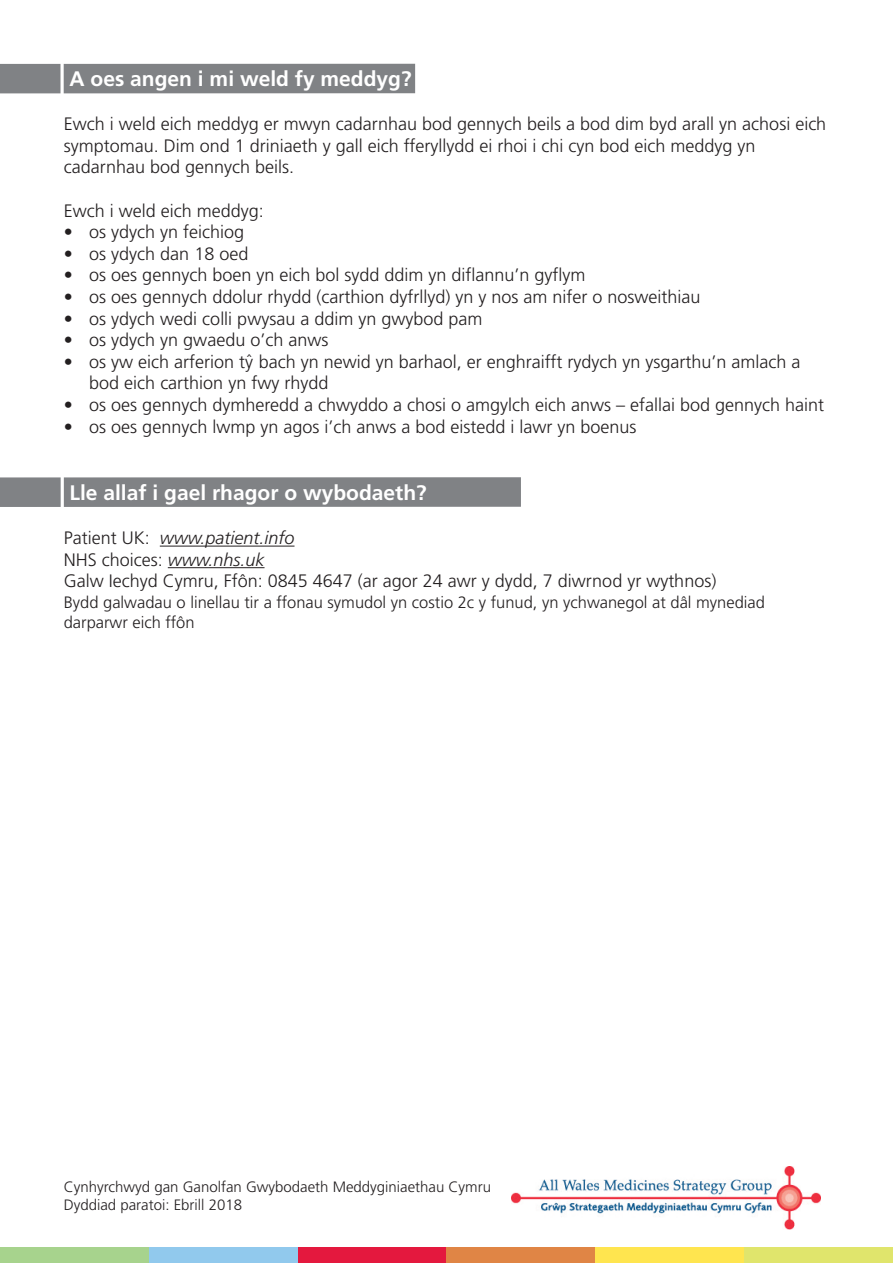
<style>
.page{position:relative;width:893px;height:1263px;background:#fff}
.page>*{position:absolute;margin:0;border:0;box-sizing:border-box;transform-origin:0 0}
.t1{font:700 21px "Frutiger";color:#fff}
.t2{font:300 18px/21.6px "Frutiger";color:#231f20}
.t3{font:300 16.5px/19.8px "Frutiger";color:#231f20}
.t4{font:300 15px/18px "Frutiger";color:#231f20}
.t5{font:700 6.6px "Frutiger";color:#231f20;scale:1.43 1}
.s1{font-style:italic}
</style>
<div class="page">
<div style="left:64px;top:477px;width:457px;height:30px;background:#808285"></div>
<div style="left:0;top:477px;width:61px;height:30px;background:#808285"></div>
<img style="left:512px;top:1167px;width:309px;height:62px">
<div style="left:0;top:1247px;width:149px;height:16px;background:#a7d38d"></div>
<div style="left:149px;top:1247px;width:149px;height:16px;background:#91c9ed"></div>
<div style="left:298px;top:1247px;width:148px;height:16px;background:#e4183e"></div>
<div style="left:446px;top:1247px;width:149px;height:16px;background:#e08545"></div>
<div style="left:595px;top:1247px;width:149px;height:16px;background:#ffe54f"></div>
<div style="left:744px;top:1247px;width:149px;height:16px;background:#e0e56c"></div>
<div style="left:64px;top:64px;width:351px;height:29px;background:#808285"></div>
<div style="left:0;top:64px;width:61px;height:29px;background:#808285"></div>
<hr style="left:160px;top:546px;width:134px;height:1px;background:#231f20">
<hr style="left:168px;top:567px;width:97px;height:1px;background:#231f20">
<p class="t1" style="left:70px;top:70px;width:343px">A oes angen i mi weld fy meddyg?</p>
<p class="t2" style="left:64px;top:114px;width:764px">Ewch i weld eich meddyg er mwyn cadarnhau bod gennych beils a bod dim byd arall yn achosi eich symptomau. Dim ond 1 driniaeth y gall eich fferyllydd ei rhoi i chi cyn bod eich meddyg yn cadarnhau bod gennych beils.</p>
<p class="t2" style="left:64px;top:201px;width:202px">Ewch i weld eich meddyg:</p>
<p class="t2" style="left:64px;top:222px;width:182px">• os ydych yn feichiog</p>
<p class="t2" style="left:64px;top:244px;width:186px">• os ydych dan 18 oed</p>
<p class="t2" style="left:64px;top:266px;width:523px">• os oes gennych boen yn eich bol sydd ddim yn diflannu’n gyflym</p>
<p class="t2" style="left:64px;top:287px;width:638px">• os oes gennych ddolur rhydd (carthion dyfrllyd) yn y nos am nifer o nosweithiau</p>
<p class="t2" style="left:64px;top:309px;width:420px">• os ydych wedi colli pwysau a ddim yn gwybod pam</p>
<p class="t2" style="left:64px;top:330px;width:266px">• os ydych yn gwaedu o’ch anws</p>
<p class="t2" style="left:64px;top:352px;width:738px">• os yw eich arferion ty bach yn newid yn barhaol, er enghraifft rydych yn ysgarthu’n amlach a</p>
<p class="t5" style="left:246px;top:354px;width:5px">^</p>
<p class="t2" style="left:89px;top:374px;width:241px">bod eich carthion yn fwy rhydd</p>
<p class="t2" style="left:64px;top:395px;width:762px">• os oes gennych dymheredd a chwyddo a chosi o amgylch eich anws – efallai bod gennych haint</p>
<p class="t2" style="left:64px;top:417px;width:574px">• os oes gennych lwmp yn agos i’ch anws a bod eistedd i lawr yn boenus</p>
<p class="t1" style="left:70px;top:484px;width:359px">Lle allaf i gael rhagor o wybodaeth?</p>
<p class="t2" style="left:64px;top:528px;width:654px">Patient UK: <span class="s1">www.patient.info<br></span>NHS choices: <span class="s1">www.nhs.uk<br></span>Galw Iechyd Cymru, Ffôn: 0845 4647 (ar agor 24 awr y dydd, 7 diwrnod yr wythnos)</p>
<p class="t3" style="left:64px;top:593px;width:703px">Bydd galwadau o linellau tir a ffonau symudol yn costio 2c y funud, yn ychwanegol at dâl mynediad darparwr eich ffôn</p>
<p class="t4" style="left:64px;top:1179px;width:429px">Cynhyrchwyd gan Ganolfan Gwybodaeth Meddyginiaethau Cymru<br>Dyddiad paratoi: Ebrill 2018</p>
</div>
